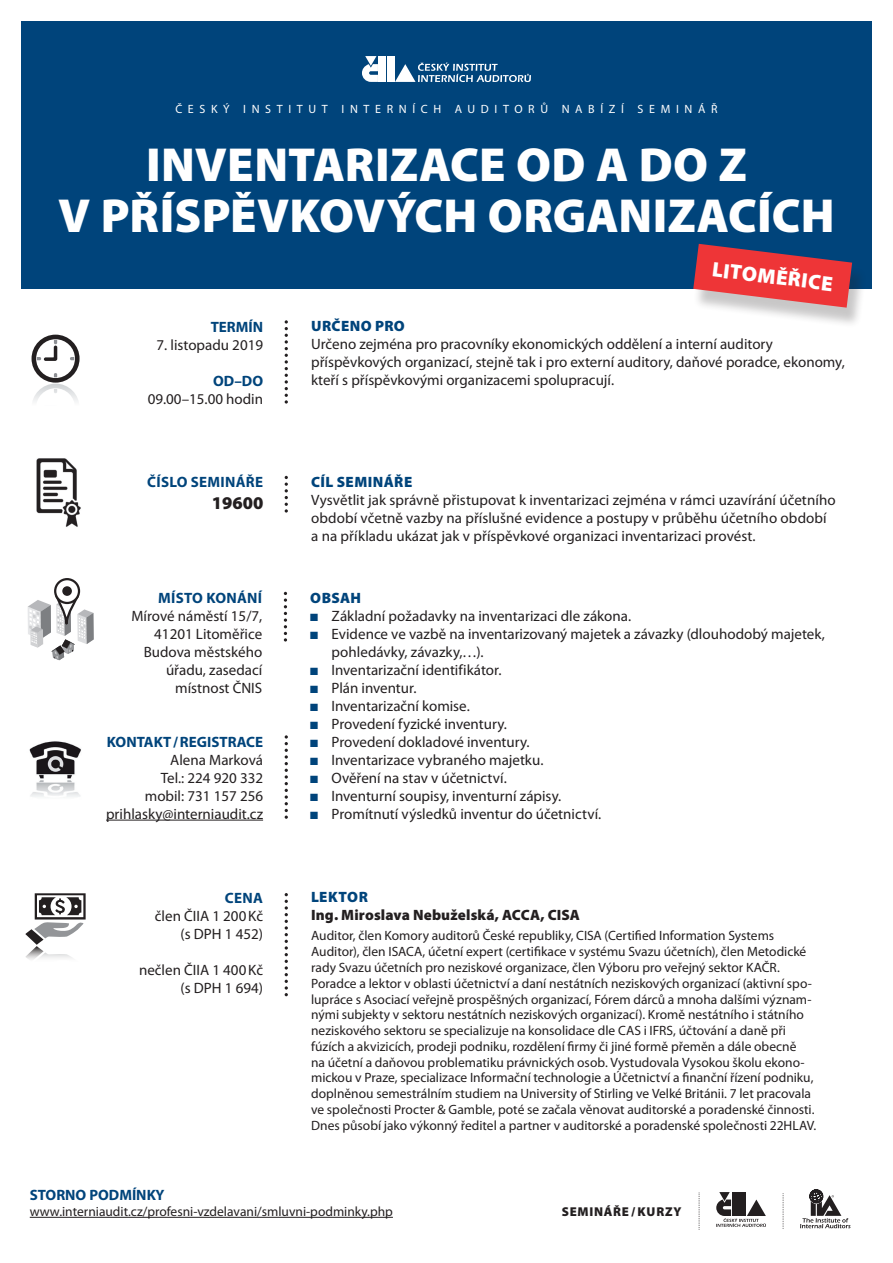
<style>
.page{position:relative;width:893px;height:1263px;background:#fff}
.page>*{position:absolute;margin:0;border:0;box-sizing:border-box;transform-origin:0 0}
.t1{font:900 48px/51px "Myriad Pro";color:#fff;text-align:center}
.t2{font:900 21px "Myriad Pro";color:#fff}
.t3{font:900 18px "Myriad Pro";color:#231f20}
.t4{font:15px/18px "Myriad Pro";color:#231f20;text-align:right}
.t5{font:700 15px "Myriad Pro";color:#00447b}
.t6{font:900 15px "Myriad Pro";color:#231f20}
.t7{font:900 15px "Myriad Pro";letter-spacing:.025em;color:#00447b}
.t8{font:700 15px "Myriad Pro";letter-spacing:.02em;color:#00447b}
.t9{font:13.5px/15.8px "Myriad Pro";color:#231f20}
.t10{font:900 12.9px "Myriad Pro";letter-spacing:.055em;color:#231f20}
.t11{font:12px "Myriad Pro";letter-spacing:.47em;color:#fff}
.s1{color:#00447b}
</style>
<div class="page">
<div style="left:21px;top:21px;width:851px;height:268px;background:#00447b"></div>
<svg style="left:783px;top:1193px;width:1px;height:36px"></svg>
<svg style="left:800px;top:1189px;width:50px;height:39px"></svg>
<svg style="left:716px;top:1192px;width:50px;height:35px"></svg>
<svg style="left:699px;top:1192px;width:1px;height:38px"></svg>
<div style="left:387px;top:56px;width:7px;height:7px;background:#fff"></div>
<div style="left:379px;top:56px;width:7px;height:7px;background:#fff"></div>
<div style="left:379px;top:64px;width:7px;height:18px;background:#fff"></div>
<div style="left:387px;top:64px;width:7px;height:18px;background:#fff"></div>
<svg style="left:395px;top:63px;width:136px;height:19px"></svg>
<svg style="left:362px;top:56px;width:16px;height:26px"></svg>
<hr style="left:30px;top:1217px;width:363px;height:1px;background:#231f20">
<img style="left:36px;top:458px;width:45px;height:69px">
<svg style="left:285px;top:476px;width:3px;height:37px"></svg>
<svg style="left:285px;top:320px;width:3px;height:84px"></svg>
<svg style="left:32px;top:335px;width:48px;height:48px"></svg>
<svg style="left:33px;top:383px;width:45px;height:19px"></svg>
<svg style="left:284px;top:592px;width:3px;height:49px"></svg>
<svg style="left:28px;top:595px;width:66px;height:65px"></svg>
<svg style="left:55px;top:579px;width:24px;height:24px"></svg>
<div style="left:54px;top:578px;width:26px;height:26px;border:2px solid #231f20;border-radius:50%"></div>
<div style="left:62px;top:586px;width:10px;height:10px;background:#231f20;border-radius:50%"></div>
<svg style="left:285px;top:893px;width:3px;height:103px"></svg>
<svg style="left:25px;top:893px;width:61px;height:52px"></svg>
<svg style="left:25px;top:946px;width:47px;height:14px"></svg>
<hr style="left:106px;top:820px;width:157px;height:1px;background:#231f20">
<img style="left:29px;top:741px;width:52px;height:56px">
<svg style="left:285px;top:735px;width:3px;height:84px"></svg>
<div style="left:692px;top:248px;width:175px;height:80px;background:#231f20;opacity:.25"></div>
<svg style="left:693px;top:244px;width:159px;height:64px"></svg>
<p class="t11" style="left:175px;top:101px;width:544px">ČESKÝ INSTITUT INTERNÍCH AUDITORŮ NABÍZÍ SEMINÁŘ</p>
<h1 class="t1" style="left:58px;top:139px;width:778px">INVENTARIZACE OD A DO Z<br>V PŘÍSPĚVKOVÝCH ORGANIZACÍCH</h1>
<p class="t5" style="left:211px;top:317px;width:54px">TERMÍN</p>
<p class="t4" style="left:157px;top:336px;width:108px">7. listopadu 2019</p>
<p class="t5" style="left:213px;top:371px;width:52px">OD–DO</p>
<p class="t4" style="left:148px;top:390px;width:117px">09.00–15.00 hodin</p>
<p class="t8" style="left:147px;top:472px;width:117px">ČÍSLO SEMINÁŘE</p>
<h3 class="t3" style="left:212px;top:493px;width:53px">19600</h3>
<p class="t8" style="left:158px;top:588px;width:105px">MÍSTO KONÁNÍ</p>
<p class="t4" style="left:131px;top:607px;width:132px">Mírové náměstí 15/7,<br>41201 Litoměřice<br>Budova městského úřadu, zasedací místnost ČNIS</p>
<p class="t5" style="left:107px;top:732px;width:140px">KONTAKT/REGISTRACE</p>
<p class="t4" style="left:106px;top:750px;width:158px">Alena Marková<br>Tel.: 224 920 332<br>mobil: 731 157 256 prihlasky@interniaudit.cz</p>
<p class="t5" style="left:225px;top:888px;width:40px">CENA</p>
<p class="t4" style="left:155px;top:907px;width:110px">člen ČIIA 1 200Kč (s DPH 1 452)</p>
<p class="t4" style="left:139px;top:961px;width:126px">nečlen ČIIA 1 400Kč (s DPH 1 694)</p>
<h2 class="t2" style="left:714px;top:257px;width:123px;rotate:7deg">LITOMĚŘICE</h2>
<p class="t7" style="left:311px;top:318px;width:95px">URČENO PRO</p>
<p class="t4" style="left:311px;top:335px;width:535px;text-align:left">Určeno zejména pro pracovníky ekonomických oddělení a interní auditory příspěvkových organizací, stejně tak i pro externí auditory, daňové poradce, ekonomy, kteří s příspěvkovými organizacemi spolupracují.</p>
<p class="t7" style="left:311px;top:474px;width:103px">CÍL SEMINÁŘE</p>
<p class="t4" style="left:311px;top:491px;width:526px;text-align:left">Vysvětlit jak správně přistupovat k inventarizaci zejména v rámci uzavírání účetního období včetně vazby na příslušné evidence a postupy v průběhu účetního období a na příkladu ukázat jak v příspěvkové organizaci inventarizaci provést.</p>
<p class="t7" style="left:310px;top:589px;width:52px">OBSAH</p>
<p class="t4" style="left:310px;top:607px;width:322px"><span class="s1">■</span> Základní požadavky na inventarizaci dle zákona.</p>
<p class="t4" style="left:332px;top:625px;width:495px;text-align:left;text-indent:-21px"><span class="s1">■</span> Evidence ve vazbě na inventarizovaný majetek a závazky (dlouhodobý majetek, pohledávky, závazky,…).</p>
<p class="t4" style="left:310px;top:661px;width:193px"><span class="s1">■</span> Inventarizační identifikátor.</p>
<p class="t4" style="left:310px;top:679px;width:108px"><span class="s1">■</span> Plán inventur.</p>
<p class="t4" style="left:310px;top:697px;width:161px"><span class="s1">■</span> Inventarizační komise.</p>
<p class="t4" style="left:310px;top:715px;width:198px"><span class="s1">■</span> Provedení fyzické inventury.</p>
<p class="t4" style="left:310px;top:733px;width:221px"><span class="s1">■</span> Provedení dokladové inventury.</p>
<p class="t4" style="left:310px;top:751px;width:235px"><span class="s1">■</span> Inventarizace vybraného majetku.</p>
<p class="t4" style="left:310px;top:769px;width:198px"><span class="s1">■</span> Ověření na stav v účetnictví.</p>
<p class="t4" style="left:310px;top:787px;width:252px"><span class="s1">■</span> Inventurní soupisy, inventurní zápisy.</p>
<p class="t4" style="left:310px;top:805px;width:292px"><span class="s1">■</span> Promítnutí výsledků inventur do účetnictví.</p>
<p class="t7" style="left:311px;top:889px;width:57px">LEKTOR</p>
<p class="t6" style="left:311px;top:907px;width:202px">ING. MIROSLAVA NEBUŽELSKÁ, ACCA</p>
<p class="t6" style="left:540px;top:907px;width:17px">, CISA</p>
<p class="t9" style="left:311px;top:928px;width:507px">Auditor, člen Komory auditorů České republiky, CISA (Certified Information Systems Auditor), člen ISACA, účetní expert (certifikace v systému Svazu účetních), člen Metodické rady Svazu účetních pro neziskové organizace, člen Výboru pro veřejný sektor KAČR.<br>Poradce a lektor v oblasti účetnictví a daní nestátních neziskových organizací (aktivní spo&shy;lupráce s Asociací veřejně prospěšných organizací, Fórem dárců a mnoha dalšími význam&shy;nými subjekty v sektoru nestátních neziskových organizací). Kromě nestátního i státního neziskového sektoru se specializuje na konsolidace dle CAS i IFRS, účtování a daně při fúzích a akvizicích, prodeji podniku, rozdělení firmy či jiné formě přeměn a dále obecně<br>na účetní a daňovou problematiku právnických osob. Vystudovala Vysokou školu ekono&shy;mickou v Praze, specializace Informační technologie a Účetnictví a finanční řízení podniku, doplněnou semestrálním studiem na University of Stirling ve Velké Británii. 7 let pracovala ve společnosti Procter &amp; Gamble, poté se začala věnovat auditorské a poradenské činnosti.<br>Dnes působí jako výkonný ředitel a partner v auditorské a poradenské společnosti 22HLAV.</p>
<p class="t5" style="left:30px;top:1185px;width:136px">STORNO PODMÍNKY</p>
<p class="t9" style="left:30px;top:1203px;width:365px">www.interniaudit.cz/profesni-vzdelavani/smluvni-podminky.php</p>
<p class="t10" style="left:562px;top:1204px;width:121px">SEMINÁŘE / KURZY</p>
</div>
